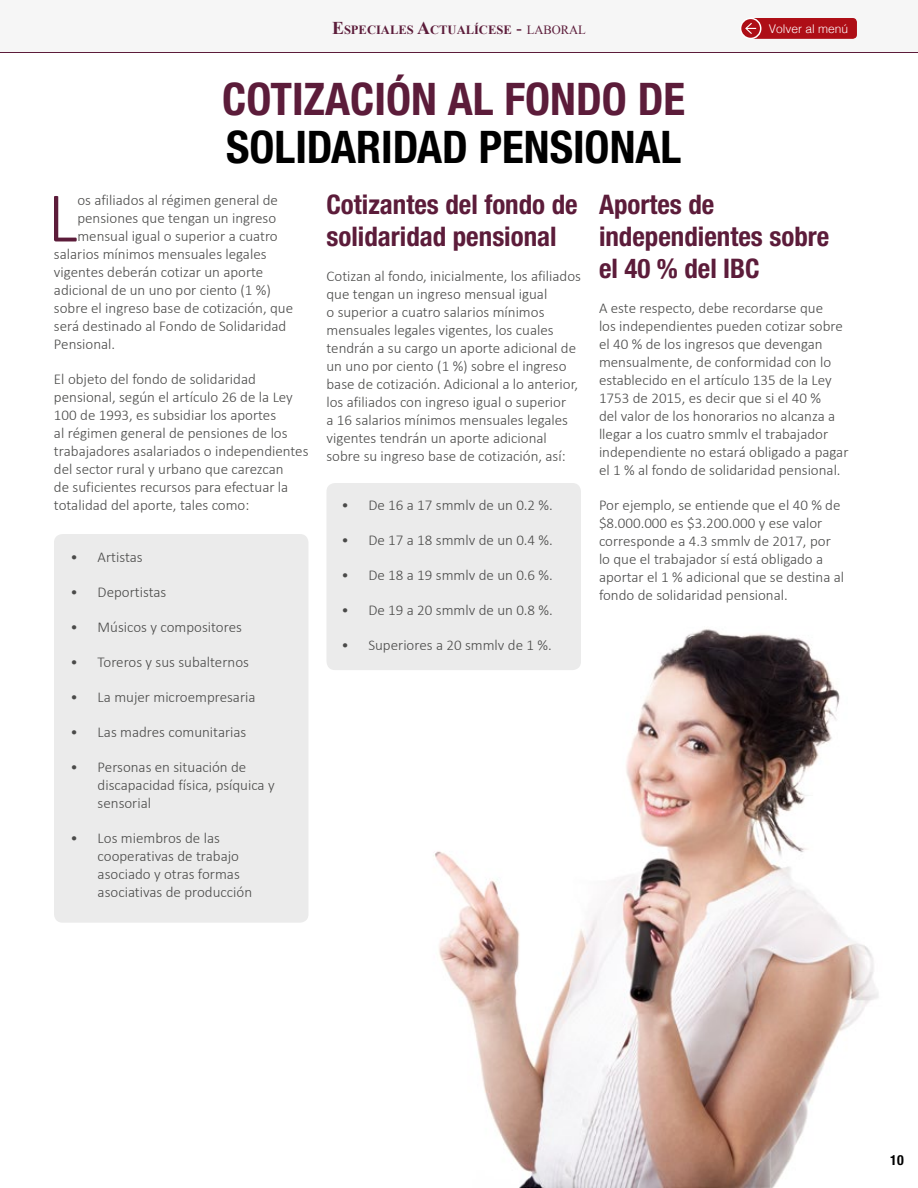
<style>
.page{position:relative;width:918px;height:1188px;background:#fff}
.page>*{position:absolute;margin:0;border:0;box-sizing:border-box;transform-origin:0 0}
.t1{font:300 71.7px "Calibri";color:#5c1c3a}
.t2{font:700 condensed 45px "Helvetica Neue LT Std";color:#000}
.t3{font:700 condensed 45px "Helvetica Neue LT Std";color:#5c1c3a}
.t4{font:700 condensed 27px/32.4px "Helvetica Neue LT Pro";color:#5c1c3a}
.t5{font:300 15px/18px "Calibri";color:#4a4a49}
.t6{font:700 condensed 13.95px "Helvetica Neue LT Std";color:#000}
.t7{font:700 12.6px "Times New Roman";color:#5c1c3a}
.t8{font:300 12px "Helvetica";color:#fff}
.s1{font-size:18px}
.s2{font-weight:400;font-size:18px}
.s3{font-weight:400}
</style>
<div class="page">
<div style="left:0;top:0;width:918px;height:53px;background:#f6f6f6"></div>
<hr style="left:0;top:52px;width:918px;height:1px;background:#5c1c3a">
<svg style="left:741px;top:18px;width:20px;height:20px"></svg>
<div style="left:740px;top:18px;width:21px;height:21px;border:2px solid #fff;border-radius:50%"></div>
<svg style="left:744px;top:18px;width:113px;height:21px;background:#b21a22"></svg>
<img style="left:306px;top:610px;width:572px;height:578px">
<div style="left:54px;top:534px;width:254px;height:389px;background:#ebebeb;border-radius:9px"></div>
<div style="left:327px;top:483px;width:254px;height:187px;background:#ebebeb;border-radius:9px"></div>
<p class="t7" style="left:332px;top:21px;width:255px"><span class="s1">E</span>SPECIALES <span class="s1">A</span>CTUALÍCESE <span class="s2">-</span> <span class="s3">LABORAL</span></p>
<p class="t8" style="left:769px;top:18px;width:81px">Volver al menú</p>
<h2 class="t3" style="left:222px;top:71px;width:464px">COTIZACIÓN AL FONDO DE</h2>
<h2 class="t2" style="left:226px;top:119px;width:457px">SOLIDARIDAD PENSIONAL</h2>
<h1 class="t1" style="left:47px;top:173px;width:32px">L</h1>
<p class="t5" style="left:77px;top:191px;width:202px">os afiliados al régimen general de</p>
<p class="t5" style="left:77px;top:209px;width:200px">pensiones que tengan un ingreso</p>
<p class="t5" style="left:77px;top:227px;width:202px">mensual igual o superior a cuatro</p>
<p class="t5" style="left:54px;top:245px;width:214px">salarios mínimos mensuales legales</p>
<p class="t5" style="left:54px;top:263px;width:211px">vigentes deberán cotizar un aporte</p>
<p class="t5" style="left:54px;top:281px;width:219px">adicional de un uno por ciento (1 %)</p>
<p class="t5" style="left:54px;top:299px;width:241px">sobre el ingreso base de cotización, que</p>
<p class="t5" style="left:54px;top:317px;width:234px">será destinado al Fondo de Solidaridad</p>
<p class="t5" style="left:54px;top:335px;width:63px">Pensional.</p>
<p class="t5" style="left:54px;top:370px;width:256px">El objeto del fondo de solidaridad pensional, según el artículo 26 de la Ley 100 de 1993, es subsidiar los aportes<br>al régimen general de pensiones de los trabajadores asalariados o independientes del sector rural y urbano que carezcan<br>de suficientes recursos para efectuar la totalidad del aporte, tales como:</p>
<p class="t5" style="left:71px;top:548px;width:74px">• Artistas</p>
<p class="t5" style="left:71px;top:583px;width:97px">• Deportistas</p>
<p class="t5" style="left:71px;top:618px;width:173px">• Músicos y compositores</p>
<p class="t5" style="left:71px;top:653px;width:180px">• Toreros y sus subalternos</p>
<p class="t5" style="left:71px;top:688px;width:186px">• La mujer microempresaria</p>
<p class="t5" style="left:71px;top:723px;width:177px">• Las madres comunitarias</p>
<p class="t5" style="left:98px;top:758px;width:179px;text-indent:-27px">• Personas en situación de discapacidad física, psíquica y sensorial</p>
<p class="t5" style="left:98px;top:829px;width:156px;text-indent:-27px">• Los miembros de las cooperativas de trabajo asociado y otras formas asociativas de producción</p>
<h3 class="t4" style="left:327px;top:187px;width:253px">Cotizantes del fondo de solidaridad pensional</h3>
<p class="t5" style="left:327px;top:266px;width:256px">Cotizan al fondo, inicialmente, los afiliados que tengan un ingreso mensual igual<br>o superior a cuatro salarios mínimos mensuales legales vigentes, los cuales tendrán a su cargo un aporte adicional de un uno por ciento (1 %) sobre el ingreso base de cotización. Adicional a lo anterior, los afiliados con ingreso igual o superior<br>a 16 salarios mínimos mensuales legales vigentes tendrán un aporte adicional sobre su ingreso base de cotización, así:</p>
<p class="t5" style="left:341px;top:495px;width:213px">• De 16 a 17 smmlv de un 0.2 %.</p>
<p class="t5" style="left:341px;top:530px;width:213px">• De 17 a 18 smmlv de un 0.4 %.</p>
<p class="t5" style="left:341px;top:565px;width:213px">• De 18 a 19 smmlv de un 0.6 %.</p>
<p class="t5" style="left:341px;top:600px;width:213px">• De 19 a 20 smmlv de un 0.8 %.</p>
<p class="t5" style="left:341px;top:635px;width:212px">• Superiores a 20 smmlv de 1 %.</p>
<h3 class="t4" style="left:599px;top:187px;width:232px">Aportes de independientes sobre el 40 % del IBC</h3>
<p class="t5" style="left:599px;top:299px;width:251px">A este respecto, debe recordarse que<br>los independientes pueden cotizar sobre el 40 % de los ingresos que devengan mensualmente, de conformidad con lo establecido en el artículo 135 de la Ley 1753 de 2015, es decir que si el 40 %<br>del valor de los honorarios no alcanza a llegar a los cuatro smmlv el trabajador independiente no estará obligado a pagar el 1 % al fondo de solidaridad pensional.</p>
<p class="t5" style="left:599px;top:496px;width:247px">Por ejemplo, se entiende que el 40 % de $8.000.000 es $3.200.000 y ese valor corresponde a 4.3 smmlv de 2017, por lo que el trabajador sí está obligado a aportar el 1 % adicional que se destina al fondo de solidaridad pensional.</p>
<p class="t6" style="left:890px;top:1152px;width:15px">10</p>
</div>
